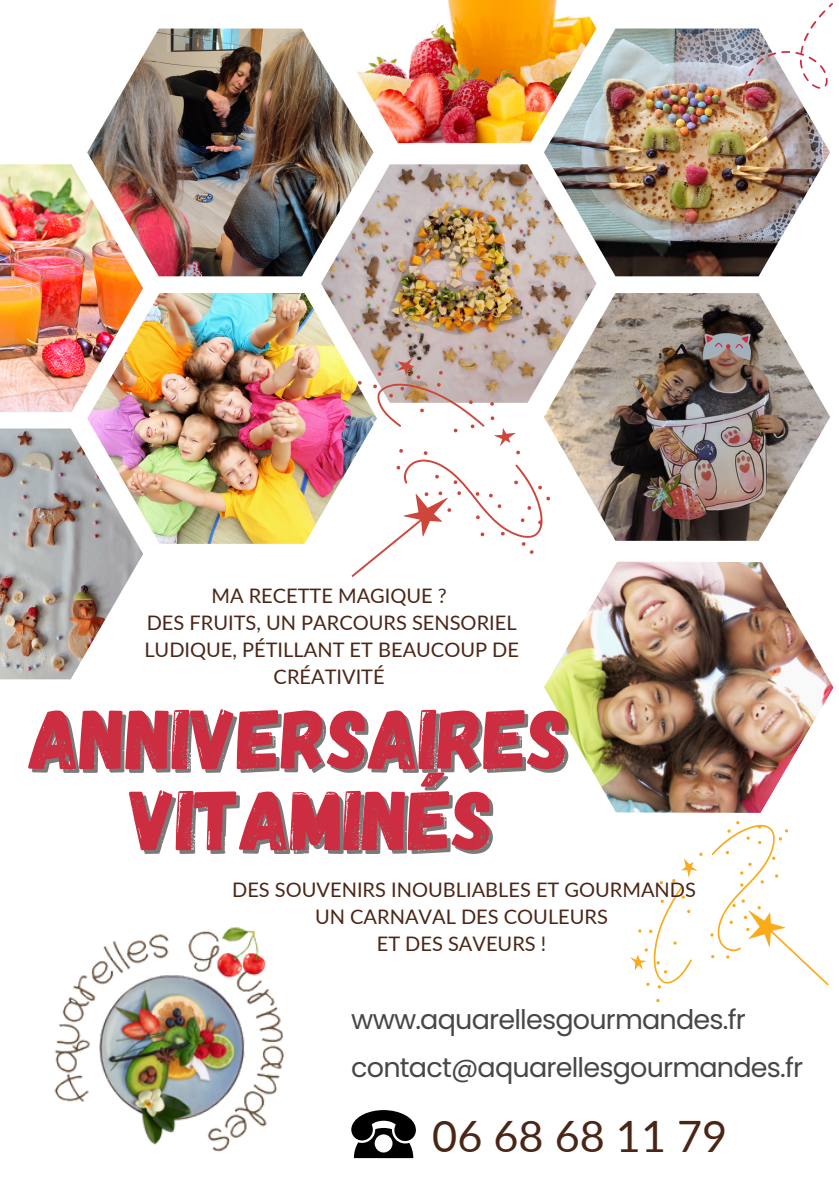
<style>
.page{position:relative;width:839px;height:1191px;background:#fff}
.page>*{position:absolute;margin:0;border:0;box-sizing:border-box;transform-origin:0 0}
.t1{font:84.8px/81px "Gagalin";color:#cd2d41;text-align:center}
.t2{font:43.2px "Lato";color:#4a2617}
.t3{font:27px/48px "Poppins";letter-spacing:-.03em;color:#474747}
.t4{font:20px/27px "Lato";color:#4a2617;text-align:center}
</style>
<div class="page">
<img style="left:373px;top:0;width:223px;height:143px">
<img style="left:321px;top:164px;width:275px;height:163px">
<img style="left:0;top:164px;width:143px;height:248px">
<img style="left:544px;top:29px;width:286px;height:247px">
<img style="left:544px;top:293px;width:286px;height:248px">
<img style="left:87px;top:29px;width:286px;height:247px">
<svg style="left:703px;top:332px;width:48px;height:28px"></svg>
<img style="left:544px;top:562px;width:289px;height:239px">
<img style="left:87px;top:293px;width:290px;height:251px">
<img style="left:739px;top:3px;width:94px;height:111px">
<svg style="left:351px;top:1110px;width:65px;height:48px"></svg>
<img style="left:278px;top:327px;width:290px;height:299px">
<svg style="left:609px;top:801px;width:220px;height:202px"></svg>
<img style="left:54px;top:927px;width:230px;height:225px">
<img style="left:0;top:429px;width:143px;height:250px">
<p class="t4" style="left:144px;top:581px;width:376px">MA RECETTE MAGIQUE ?<br>DES FRUITS, UN PARCOURS SENSORIEL<br>LUDIQUE, PÉTILLANT ET BEAUCOUP DE<br>CRÉATIVITÉ</p>
<h1 class="t1" style="left:29px;top:694px;width:541px">ANNIVERSAIRES<br>VITAMINÉS</h1>
<p class="t4" style="left:232px;top:876px;width:465px">DES SOUVENIRS INOUBLIABLES ET GOURMANDS<br>UN CARNAVAL DES COULEURS<br>ET DES SAVEURS !</p>
<h3 class="t3" style="left:351px;top:995px;width:453px">www.aquarellesgourmandes.fr contact@aquarellesgourmandes.fr</h3>
<h2 class="t2" style="left:432px;top:1110px;width:296px">06 68 68 11 79</h2>
</div>
